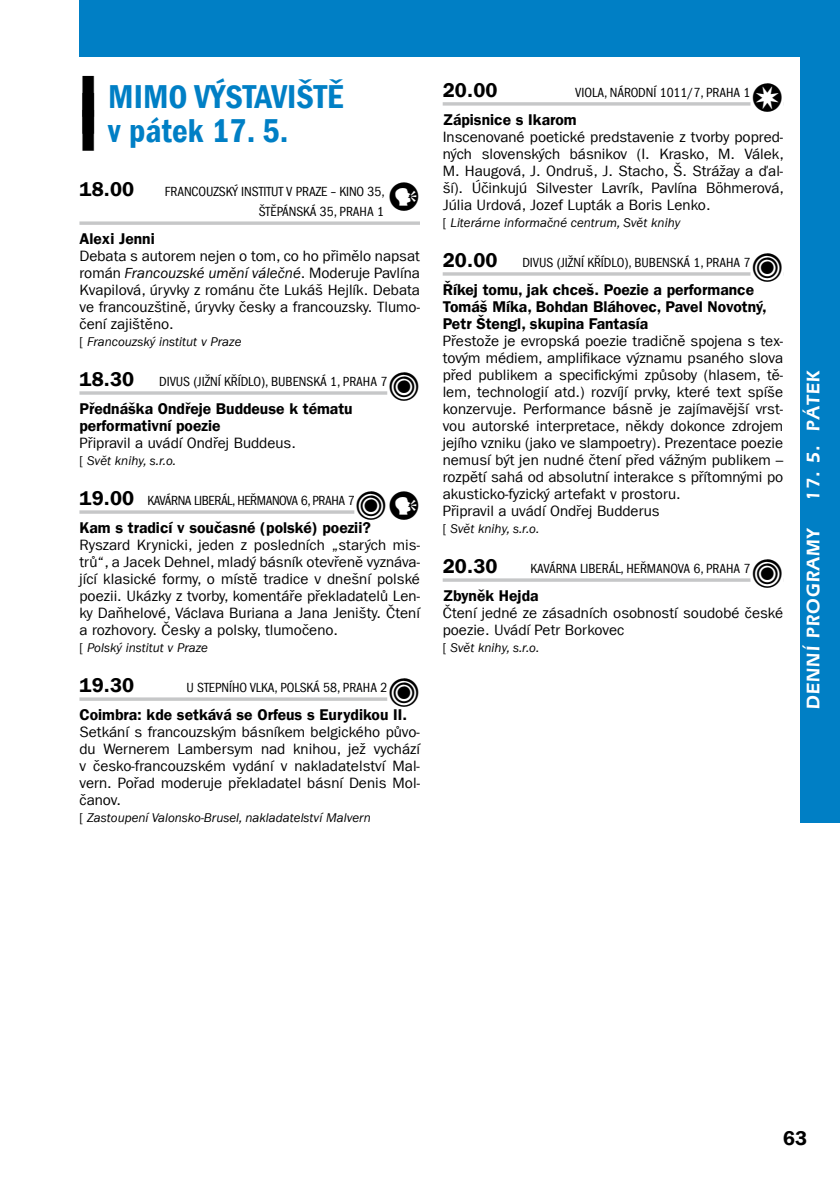
<style>
.page{position:relative;width:840px;height:1191px;background:#fff}
.page>*{position:absolute;margin:0;border:0;box-sizing:border-box;transform-origin:0 0}
.t1{font:34px/34px "Franklin Gothic LT Com Dm Cn";color:#007fc5}
.t2{font:20px "Franklin Gothic LT Com Dm";letter-spacing:.01em;color:#000}
.t3{font:600 19px "Eras IT Cby BTCE";letter-spacing:.06em;color:#fff}
.t4{font:15.6px/17px "Franklin Gothic LT Com Dm";color:#000}
.t5{font:15px/17px "Franklin Gothic LT Com";color:#000;text-align:justify}
.t6{font:condensed 13.6px/20px "Franklin Gothic LT Com";letter-spacing:-.005em;color:#000}
.t7{font:condensed 13.6px "Franklin Gothic LT Com";letter-spacing:-.03em;color:#000}
.t8{font:italic 13px "Franklin Gothic LT Com";color:#000}
.s1{font-family:"PIKTO";font-stretch:normal;font-size:20px}
.s2{font-style:italic}
.s3{font-style:normal}
.s4{font-family:"Franklin Gothic LT Com Dm";font-stretch:normal;font-size:20px}
</style>
<div class="page">
<div style="left:799px;top:0;width:40px;height:822px;background:#007fc5"></div>
<div style="left:79px;top:0;width:760px;height:57px;background:#007fc5"></div>
<svg style="left:79px;top:221px;width:341px;height:4px"></svg>
<svg style="left:79px;top:391px;width:308px;height:4px"></svg>
<svg style="left:79px;top:510px;width:275px;height:4px"></svg>
<svg style="left:79px;top:697px;width:308px;height:4px"></svg>
<hr style="left:442px;top:102px;width:340px;height:4px;background:#d1d2d3">
<div style="left:750px;top:100px;width:32px;height:10px;background:#fff"></div>
<svg style="left:442px;top:272px;width:308px;height:4px"></svg>
<hr style="left:442px;top:578px;width:340px;height:4px;background:#d1d2d3">
<div style="left:750px;top:576px;width:32px;height:10px;background:#fff"></div>
<h1 class="t1" style="left:108px;top:80px;width:236px">MIMO VÝSTAVIŠTĚ v pátek 17. 5.</h1>
<h2 class="t2" style="left:79px;top:177px;width:56px">18.00</h2>
<p class="t6" style="left:258px;top:181px;width:163px;text-indent:-94px">FRANCOUZSKÝ INSTITUT V PRAZE – KI NO 35, <span class="s1">3<br></span>ŠTĚPÁNSKÁ 35, PRAHA 1</p>
<p class="t4" style="left:79px;top:230px;width:77px">Alexi Jenni</p>
<p class="t5" style="left:79px;top:247px;width:342px">Debata s autorem nejen o tom, co ho přimělo napsat román <span class="s2">Francouzské umění válečné</span>. Moderuje Pavlína Kvapilová, úryvky z románu čte Lukáš Hejlík. Debata ve francouzštině, úryvky česky a francouzsky. Tlumo&shy;čení zajištěno.</p>
<p class="t8" style="left:79px;top:334px;width:163px"><span class="s3">[</span> Francouzský institut v Praze</p>
<p class="t6" style="left:79px;top:371px;width:342px"><span class="s4">18.30</span> DIVUS (JIŽNÍ KŘÍDLO), BU BENSKÁ 1, PRAHA 7<span class="s1">5</span></p>
<p class="t4" style="left:79px;top:400px;width:275px">Přednáška Ondřeje Buddeuse k tématu performativní poezie</p>
<p class="t5" style="left:79px;top:434px;width:218px">Připravil a uvádí Ondřej Buddeus.</p>
<p class="t8" style="left:79px;top:453px;width:98px"><span class="s3">[</span> Svět knihy, s.r.o.</p>
<p class="t7" style="left:79px;top:492px;width:342px"><span class="s4">19.00</span> KAVÁRNA LI BERÁL, HEŘMANOVA 6, PRAHA 7<span class="s1">53</span></p>
<p class="t4" style="left:79px;top:519px;width:293px">Kam s tradicí v současné (polské) poezii?</p>
<p class="t5" style="left:79px;top:536px;width:342px">Ryszard Krynicki, jeden z posledních „starých mis&shy;trů“, a Jacek Dehnel, mladý básník otevřeně vyznáva&shy;jící klasické formy, o místě tradice v dnešní polské poezii. Ukázky z tvorby, komentáře překladatelů Len&shy;ky Daňhelové, Václava Buriana a Jana Jeništy. Čtení a rozhovory. Česky a polsky, tlumočeno.</p>
<p class="t8" style="left:79px;top:640px;width:130px"><span class="s3">[</span> Polský institut v Praze</p>
<h2 class="t2" style="left:79px;top:673px;width:56px">19.30</h2>
<p class="t6" style="left:186px;top:677px;width:235px">U STEPNÍHO VLKA, POLSKÁ 58, PRAHA 2<span class="s1">5</span></p>
<p class="t4" style="left:79px;top:706px;width:329px">Coimbra: kde setkává se Orfeus s Eurydikou II.</p>
<p class="t5" style="left:79px;top:723px;width:342px">Setkání s francouzským básníkem belgického půvo&shy;du Wernerem Lambersym nad knihou, jež vychází v česko-francouzském vydání v nakladatelství Mal&shy;vern. Pořad moderuje překladatel básní Denis Mol&shy;čanov.</p>
<p class="t8" style="left:79px;top:810px;width:293px"><span class="s3">[</span> Zastoupení Valonsko-Brusel, nakladatelství Malvern</p>
<h2 class="t2" style="left:442px;top:78px;width:56px">20.00</h2>
<p class="t6" style="left:575px;top:82px;width:209px">VIOLA, NÁRODNÍ 1011/7, PRAHA 1<span class="s1">1</span></p>
<p class="t4" style="left:442px;top:111px;width:135px">Zápisnice s Ikarom</p>
<p class="t5" style="left:442px;top:128px;width:342px">Inscenované poetické predstavenie z tvorby popred&shy;ných slovenských básnikov (I. Krasko, M. Válek, M. Haugová, J. Ondruš, J. Stacho, Š. Strážay a ďal&shy;ší). Účinkujú Silvester Lavrík, Pavlína Böhmerová, Júlia Urdová, Jozef Lupták a Boris Lenko.</p>
<p class="t8" style="left:442px;top:215px;width:239px"><span class="s3">[</span> Literárne informačné centrum, Svět knihy</p>
<p class="t6" style="left:442px;top:252px;width:342px"><span class="s4">20.00</span> DIVUS (JIŽNÍ KŘÍDLO), BU BENSKÁ 1, PRAHA 7<span class="s1">5</span></p>
<p class="t4" style="left:442px;top:281px;width:325px">Říkej tomu, jak chceš. Poezie a performance<br>Tomáš Míka, Bohdan Bláhovec, Pavel Novotný,<br>Petr Štengl, skupina Fantasía</p>
<p class="t5" style="left:442px;top:332px;width:342px;text-align:left">Přestože je evropská poezie tradičně spojena s tex&shy;tovým médiem, amplifikace významu psaného slova před publikem a specifickými způsoby (hlasem, tě&shy;lem, technologií atd.) rozvíjí prvky, které text spíše konzervuje. Performance básně je zajímavější vrst&shy;vou autorské interpretace, někdy dokonce zdrojem jejího vzniku (jako ve slampoetry). Prezentace poezie nemusí být jen nudné čtení před vážným publikem – rozpětí sahá od absolutní interakce s přítomnými po akusticko-fyzický artefakt v prostoru.<br>Připravil a uvádí Ondřej Budderus</p>
<p class="t8" style="left:442px;top:521px;width:98px"><span class="s3">[</span> Svět knihy, s.r.o.</p>
<h2 class="t2" style="left:442px;top:554px;width:56px">20.30</h2>
<p class="t6" style="left:530px;top:558px;width:254px">KAVÁRNA LI BERÁL, HEŘMANOVA 6, PRAHA 7<span class="s1">5</span></p>
<p class="t4" style="left:442px;top:587px;width:97px">Zbyněk Hejda</p>
<p class="t5" style="left:442px;top:604px;width:342px">Čtení jedné ze zásadních osobností soudobé české poezie. Uvádí Petr Borkovec</p>
<p class="t8" style="left:442px;top:640px;width:98px"><span class="s3">[</span> Svět knihy, s.r.o.</p>
<p class="t3" style="left:800px;top:501px;width:132px;rotate:-90deg">17. 5. PÁTEK</p>
<p class="t3" style="left:800px;top:709px;width:183px;rotate:-90deg">DENNÍ PROGRAMY</p>
<h2 class="t2" style="left:782px;top:1126px;width:25px">63</h2>
</div>
